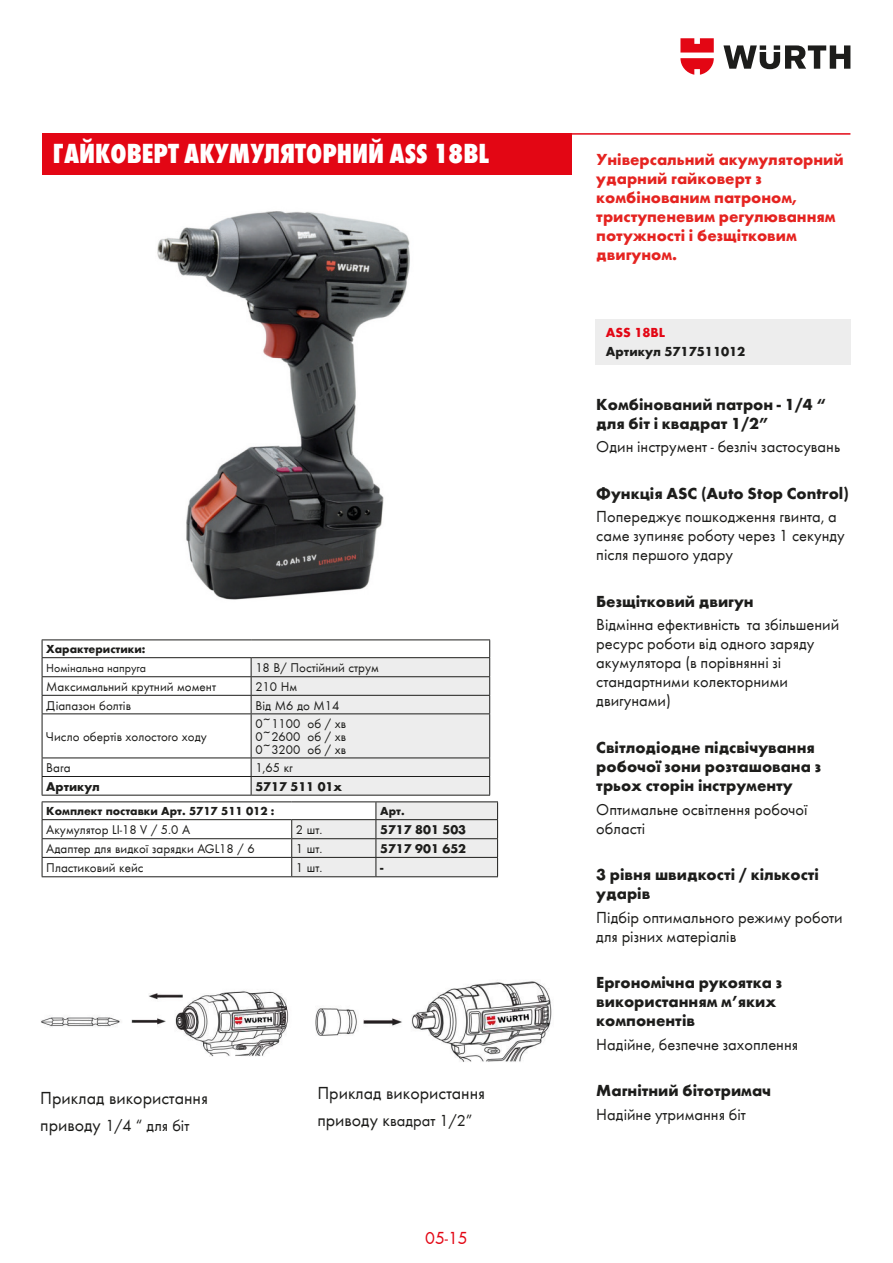
<style>
.page{position:relative;width:893px;height:1263px;background:#fff}
.page>*{position:absolute;margin:0;border:0;box-sizing:border-box;transform-origin:0 0}
.t1{font:800 condensed 28.5px "Wuerth";color:#fff}
.t2{font:18px "Wuerth";color:#1d1d1b}
.t3{font:18px "Wuerth";color:#e30614}
._00_Grundschrift{font:16.5px/19px "Wuerth";color:#1d1d1b}
._00_Grundschrift-2{font:700 16.5px/19px "Wuerth";color:#1d1d1b}
._00_Grundschrift-3{font:700 16.5px/19px "Wuerth";color:#e52421}
.HS_A4_9pt{font:700 13.5px "Wuerth";color:#1d1d1b}
.HS_A4_9pt-2{font:700 13.5px "Wuerth";color:#e30614}
.t4{font:13.2px "Wuerth";color:#1d1d1b}
.t5{font:700 13.2px "Wuerth";color:#1d1d1b}
.t6{font:700 12px "Wuerth";color:#1d1d1b}
.t7{font:12px "Wuerth";color:#1d1d1b}
.s1{font-size:18px}
</style>
<div class="page">
<svg style="left:723px;top:45px;width:127px;height:24px"></svg>
<svg style="left:680px;top:38px;width:34px;height:37px"></svg>
<div style="left:42px;top:133px;width:530px;height:42px;background:#e30614"></div>
<hr style="left:572px;top:133px;width:278px;height:2px;background:#e30614">
<hr style="left:42px;top:639px;width:209px;height:1px;background:#1d1d1b">
<hr style="left:251px;top:639px;width:239px;height:1px;background:#1d1d1b">
<hr style="left:42px;top:657px;width:209px;height:1px;background:#1d1d1b">
<hr style="left:42px;top:676px;width:209px;height:1px;background:#1d1d1b">
<hr style="left:42px;top:695px;width:209px;height:1px;background:#1d1d1b">
<svg style="left:42px;top:640px;width:1px;height:73px"></svg>
<hr style="left:42px;top:713px;width:209px;height:1px;background:#1d1d1b">
<hr style="left:42px;top:714px;width:1px;height:43px;background:#1d1d1b">
<hr style="left:42px;top:757px;width:209px;height:1px;background:#1d1d1b">
<hr style="left:42px;top:776px;width:209px;height:1px;background:#1d1d1b">
<svg style="left:42px;top:758px;width:1px;height:37px"></svg>
<svg style="left:251px;top:640px;width:239px;height:155px"></svg>
<hr style="left:42px;top:795px;width:209px;height:1px;background:#1d1d1b">
<hr style="left:251px;top:795px;width:239px;height:1px;background:#1d1d1b">
<hr style="left:42px;top:801px;width:250px;height:1px;background:#1d1d1b">
<hr style="left:292px;top:801px;width:84px;height:1px;background:#1d1d1b">
<hr style="left:376px;top:801px;width:122px;height:1px;background:#1d1d1b">
<hr style="left:42px;top:819px;width:250px;height:1px;background:#1d1d1b">
<hr style="left:42px;top:838px;width:250px;height:1px;background:#1d1d1b">
<hr style="left:42px;top:857px;width:250px;height:1px;background:#1d1d1b">
<svg style="left:42px;top:802px;width:1px;height:74px"></svg>
<svg style="left:291px;top:802px;width:207px;height:74px"></svg>
<hr style="left:42px;top:876px;width:250px;height:1px;background:#1d1d1b">
<hr style="left:292px;top:876px;width:84px;height:1px;background:#1d1d1b">
<hr style="left:376px;top:876px;width:122px;height:1px;background:#1d1d1b">
<img style="left:41px;top:991px;width:248px;height:66px">
<img style="left:315px;top:981px;width:237px;height:81px">
<div style="left:595px;top:319px;width:255px;height:46px;background:#ededed"></div>
<img style="left:157px;top:211px;width:253px;height:389px">
<p class="t1" style="left:53px;top:134px;width:437px">ГАЙКОВЕРТ АКУМУЛЯТОРНИЙ ASS 18BL</p>
<p class="t6" style="left:46px;top:641px;width:101px">Характеристики:</p>
<p class="t7" style="left:46px;top:660px;width:101px">Номінальна напруга</p>
<p class="t4" style="left:255px;top:659px;width:125px">18 В/ Постійний струм</p>
<p class="t4" style="left:46px;top:678px;width:171px">Максимальний крутний момент</p>
<p class="t4" style="left:255px;top:678px;width:43px">210 Нм</p>
<p class="t4" style="left:46px;top:696px;width:86px">Діапазон болтів</p>
<p class="t4" style="left:255px;top:696px;width:86px">Від М6 до М14</p>
<p class="t4" style="left:46px;top:727px;width:162px">Число обертів холостого ходу</p>
<p class="t4" style="left:255px;top:715px;width:92px">0~1100 об / хв</p>
<p class="t4" style="left:255px;top:727px;width:92px">0~2600 об / хв</p>
<p class="t4" style="left:255px;top:740px;width:92px">0~3200 об / хв</p>
<p class="t4" style="left:46px;top:759px;width:26px">Вага</p>
<p class="t4" style="left:255px;top:759px;width:39px">1,65 кг</p>
<p class="t5" style="left:46px;top:777px;width:55px">Артикул</p>
<p class="t5" style="left:255px;top:777px;width:88px">5717 511 01x</p>
<p class="t6" style="left:46px;top:802px;width:230px">Комплект поставки Арт. 5717 511 012 :</p>
<p class="t6" style="left:380px;top:802px;width:26px">Арт.</p>
<p class="t4" style="left:46px;top:821px;width:145px">Акумулятор LI-18 V / 5.0 А</p>
<p class="t4" style="left:296px;top:821px;width:28px">2 шт.</p>
<p class="t5" style="left:380px;top:820px;width:87px">5717 801 503</p>
<p class="t4" style="left:46px;top:840px;width:210px">Адаптер для видкої зарядки AGL18 / 6</p>
<p class="t4" style="left:296px;top:840px;width:28px">1 шт.</p>
<p class="t5" style="left:380px;top:839px;width:87px">5717 901 652</p>
<p class="t4" style="left:46px;top:859px;width:99px">Пластиковий кейс</p>
<p class="t4" style="left:296px;top:859px;width:28px">1 шт.</p>
<p class="t5" style="left:380px;top:858px;width:5px">-</p>
<p class="t2" style="left:40px;top:1086px;width:169px">Приклад використання</p>
<p class="_00_Grundschrift" style="left:40px;top:1115px;width:151px"><span class="s1">приводу</span> 1/4 “ для біт</p>
<p class="t2" style="left:317px;top:1080px;width:169px">Приклад використання</p>
<p class="_00_Grundschrift" style="left:317px;top:1110px;width:157px"><span class="s1">приводу к</span>вадрат 1/2”</p>
<p class="t3" style="left:425px;top:1225px;width:44px">05-15</p>
<p class="_00_Grundschrift-3" style="left:596px;top:149px;width:249px">Універсальний акумуляторний ударний гайковерт з комбінованим патроном, триступеневим регулюванням потужності і безщітковим двигуном.</p>
<p class="HS_A4_9pt-2" style="left:606px;top:323px;width:61px">ASS 18BL</p>
<p class="HS_A4_9pt" style="left:606px;top:342px;width:141px">Артикул 5717511012</p>
<p class="_00_Grundschrift-2" style="left:596px;top:394px;width:231px">Комбінований патрон - 1/4 “ для біт і квадрат 1/2”</p>
<p class="_00_Grundschrift" style="left:596px;top:436px;width:245px">Один інструмент - безліч застосувань</p>
<p class="_00_Grundschrift-2" style="left:596px;top:483px;width:254px">Функція ASC (Auto Stop Control)</p>
<p class="_00_Grundschrift" style="left:596px;top:506px;width:250px">Попереджує пошкодження гвинта, а саме зупиняє роботу через 1 секунду після першого удару</p>
<p class="_00_Grundschrift-2" style="left:596px;top:591px;width:159px">Безщітковий двигун</p>
<p class="_00_Grundschrift" style="left:596px;top:614px;width:244px">Відмінна ефективність та збільшений ресурс роботи від одного заряду акумулятора (в порівнянні зі стандартними колекторними двигунами)</p>
<p class="_00_Grundschrift-2" style="left:596px;top:737px;width:226px">Світлодіодне підсвічування робочої зони розташована з трьох сторін інструменту</p>
<p class="_00_Grundschrift" style="left:596px;top:799px;width:213px">Оптимальне освітлення робочої області</p>
<p class="_00_Grundschrift-2" style="left:596px;top:864px;width:224px">3 рівня швидкості / кількості ударів</p>
<p class="_00_Grundschrift" style="left:596px;top:907px;width:248px">Підбір оптимального режиму роботи для різних матеріалів</p>
<p class="_00_Grundschrift-2" style="left:596px;top:972px;width:187px">Ергономічна рукоятка з використанням м’яких компонентів</p>
<p class="_00_Grundschrift" style="left:596px;top:1034px;width:203px">Надійне, безпечне захоплення</p>
<p class="_00_Grundschrift-2" style="left:596px;top:1080px;width:176px">Магнітний бітотримач</p>
<p class="_00_Grundschrift" style="left:596px;top:1104px;width:151px">Надійне утримання біт</p>
</div>
